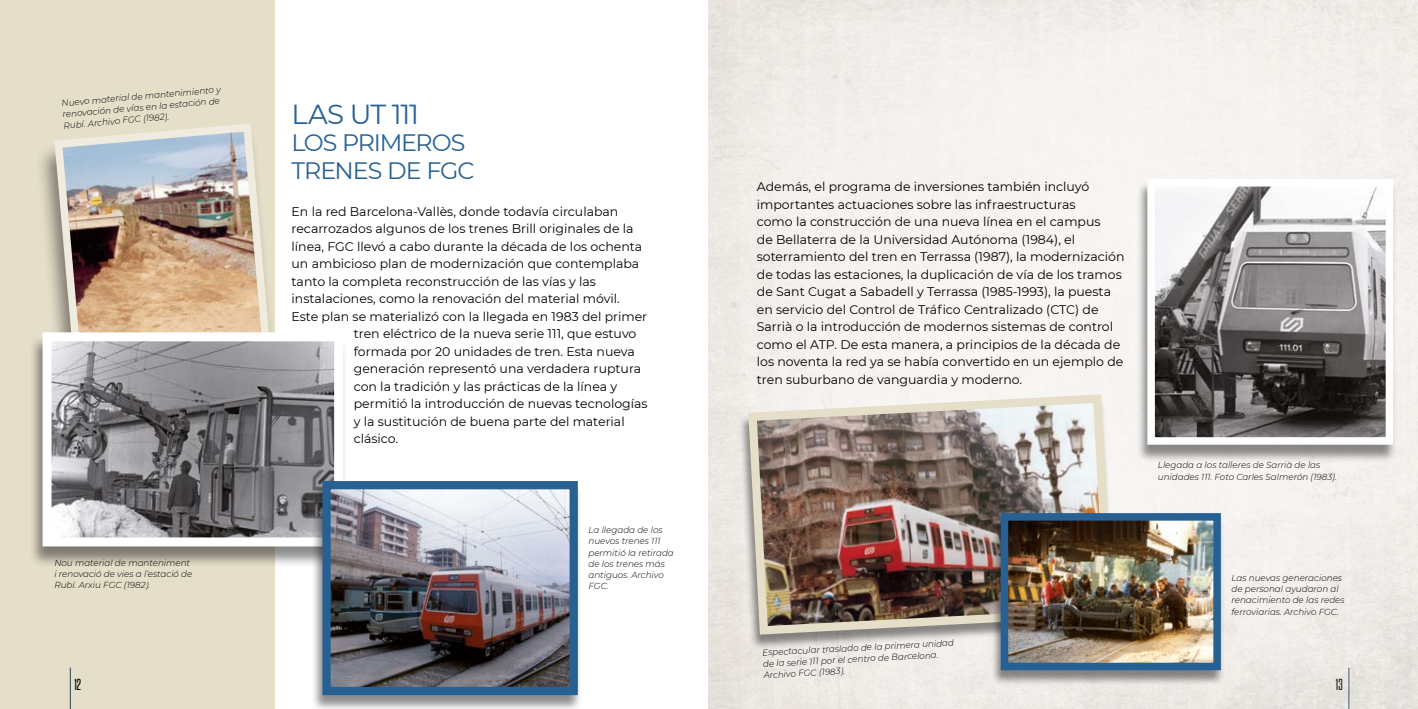
<style>
.page{position:relative;width:1418px;height:709px;background:#fff}
.page>*{position:absolute;margin:0;border:0;box-sizing:border-box;transform-origin:0 0}
.t1{font:27.5px "Montserrat";letter-spacing:-.04em;color:#276093}
.t2{font:23.75px "Montserrat";letter-spacing:-.045em;color:#276093}
.t3{font:13.75px "Steelfish Rg";color:#000}
.t4{font:12.5px/17.5px "Montserrat";color:#000}
.t5{font:italic 300 8.75px/11.2px "Montserrat";color:#000}
</style>
<div class="page">
<img style="left:709px;top:0;width:708px;height:709px">
<div style="left:0;top:0;width:275px;height:709px;background:#e5dec9"></div>
<div style="left:738px;top:396px;width:378px;height:253px;background:#000;opacity:.45"></div>
<img style="left:744px;top:390px;width:373px;height:249px">
<div style="left:1136px;top:181px;width:261px;height:281px;background:#000;opacity:.45"></div>
<img style="left:1156px;top:188px;width:228px;height:247px">
<div style="left:1147px;top:179px;width:246px;height:265px;border:8px solid #fff"></div>
<div style="left:990px;top:515px;width:234px;height:171px;background:#000;opacity:.45"></div>
<img style="left:1009px;top:522px;width:202px;height:139px">
<div style="left:1000px;top:513px;width:220px;height:157px;border:8px solid #276093"></div>
<div style="left:35px;top:127px;width:242px;height:265px;background:#000;opacity:.45"></div>
<img style="left:50px;top:124px;width:224px;height:208px">
<div style="left:29px;top:334px;width:319px;height:234px;background:#000;opacity:.45"></div>
<img style="left:53px;top:342px;width:280px;height:194px">
<div style="left:43px;top:332px;width:300px;height:214px;border:9px solid #fff"></div>
<div style="left:311px;top:482px;width:271px;height:227px;background:#000;opacity:.45"></div>
<img style="left:331px;top:490px;width:238px;height:196px">
<div style="left:322px;top:481px;width:256px;height:214px;border:8px solid #276093"></div>
<p class="t5" style="left:61px;top:97px;width:161px;rotate:-5deg">Nuevo material de mantenimiento y renovación de vías en la estación de<br>Rubí. Archivo FGC (1982).</p>
<p class="t5" style="left:54px;top:556px;width:139px">Nou material de manteniment i renovació de vies a l’estació de<br>Rubí. Arxiu FGC (1982).</p>
<p class="t1" style="left:291px;top:95px;width:129px">LAS UT 111</p>
<p class="t2" style="left:291px;top:126px;width:175px">LOS PRIMEROS</p>
<p class="t2" style="left:291px;top:154px;width:185px">TRENES DE FGC</p>
<p class="t4" style="left:291px;top:202px;width:328px">En la red Barcelona-Vallès, donde todavía circulaban</p>
<p class="t4" style="left:291px;top:219px;width:343px">recarrozados algunos de los trenes Brill originales de la</p>
<p class="t4" style="left:291px;top:237px;width:352px">línea, FGC llevó a cabo durante la década de los ochenta</p>
<p class="t4" style="left:291px;top:254px;width:349px">un ambicioso plan de modernización que contemplaba</p>
<p class="t4" style="left:291px;top:272px;width:306px">tanto la completa reconstrucción de las vías y las</p>
<p class="t4" style="left:291px;top:289px;width:330px">instalaciones, como la renovación del material móvil.</p>
<p class="t4" style="left:291px;top:307px;width:357px">Este plan se materializó con la llegada en 1983 del primer</p>
<p class="t4" style="left:354px;top:324px;width:284px">tren eléctrico de la nueva serie 111, que estuvo</p>
<p class="t4" style="left:354px;top:342px;width:282px">formada por 20 unidades de tren. Esta nueva</p>
<p class="t4" style="left:354px;top:359px;width:289px">generación representó una verdadera ruptura</p>
<p class="t4" style="left:354px;top:377px;width:265px">con la tradición y las prácticas de la línea y</p>
<p class="t4" style="left:354px;top:394px;width:295px">permitió la introducción de nuevas tecnologías</p>
<p class="t4" style="left:354px;top:412px;width:272px">y la sustitución de buena parte del material</p>
<p class="t4" style="left:354px;top:429px;width:46px">clásico.</p>
<p class="t5" style="left:588px;top:524px;width:87px">La llegada de los nuevos trenes 111 permitió la retirada de los trenes más antiguos. Archivo<br>FGC.</p>
<p class="t4" style="left:756px;top:177px;width:369px">Además, el programa de inversiones también incluyó importantes actuaciones sobre las infraestructuras<br>como la construcción de una nueva línea en el campus<br>de Bellaterra de la Universidad Autónoma (1984), el soterramiento del tren en Terrassa (1987), la modernización de todas las estaciones, la duplicación de vía de los tramos de Sant Cugat a Sabadell y Terrassa (1985-1993), la puesta en servicio del Control de Tráfico Centralizado (CTC) de Sarrià o la introducción de modernos sistemas de control como el ATP. De esta manera, a principios de la década de los noventa la red ya se había convertido en un ejemplo de tren suburbano de vanguardia y moderno.</p>
<p class="t5" style="left:1157px;top:459px;width:180px">Llegada a los talleres de Sarrià de las unidades 111. Foto Carles Salmerón (1983).</p>
<p class="t5" style="left:1231px;top:572px;width:115px">Las nuevas generaciones de personal ayudaron al renacimiento de las redes ferroviarias. Archivo FGC.</p>
<p class="t5" style="left:762px;top:646px;width:193px;rotate:-3deg">Espectacular traslado de la primera unidad de la serie 111 por el centro de Barcelona.<br>Archivo FGC (1983).</p>
<p class="t3" style="left:74px;top:675px;width:8px">12</p>
<p class="t3" style="left:1335px;top:675px;width:8px">13</p>
</div>
